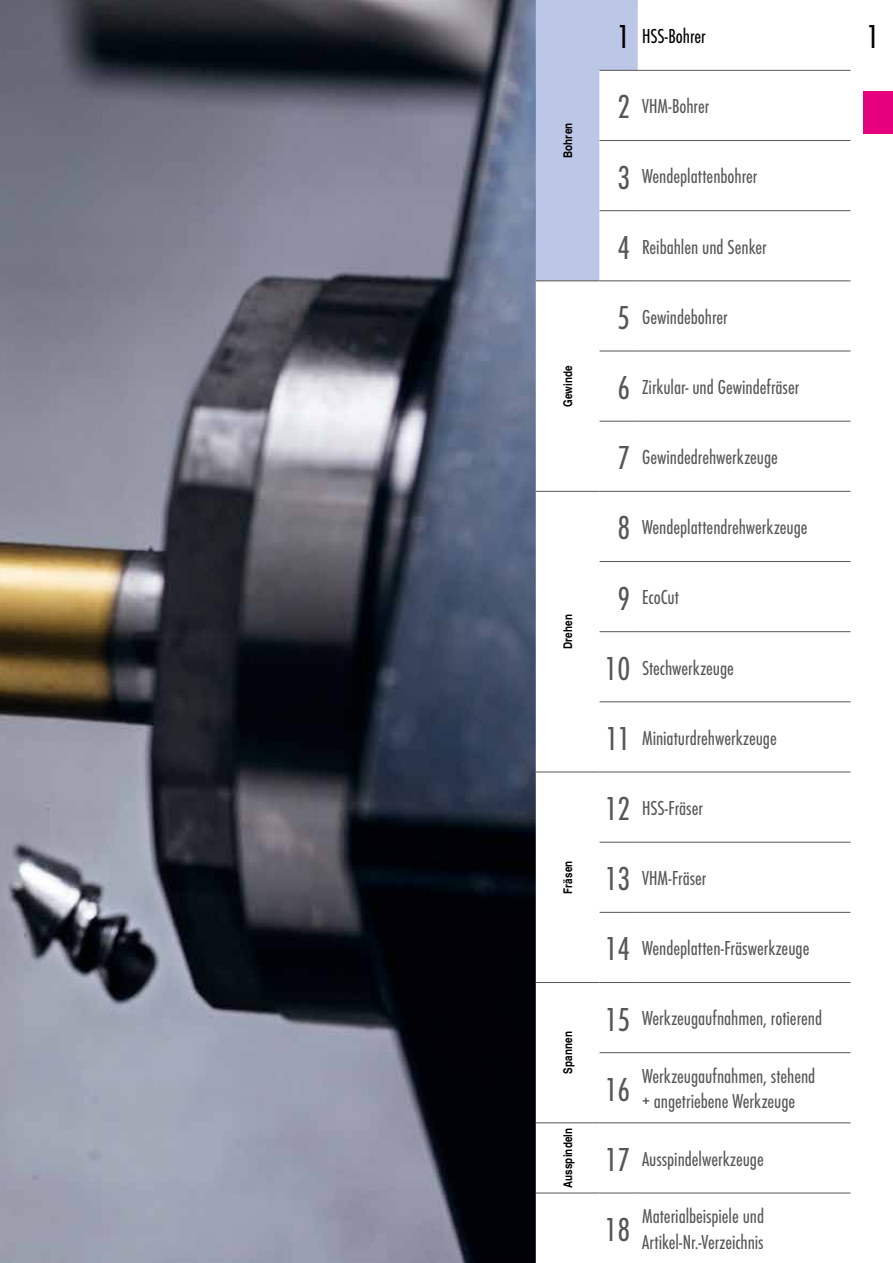
<style>
.page{position:relative;width:893px;height:1263px;background:#fff}
.page>*{position:absolute;margin:0;border:0;box-sizing:border-box;transform-origin:0 0}
.t1{font:34.5px "Futura TCE Boo Con";color:#575756}
.t2{font:34.5px "Futura TCE Boo Con";color:#000}
.t3{font:21px/25.2px "Futura TCE Boo Con";color:#575756}
.t4{font:21px "Futura TCE Boo Con";letter-spacing:-.005em;color:#000}
.t5{font:700 12px "Nimbus Sans WNT Cond";letter-spacing:.015em;color:#000}
.s1{font-size:34.5px}
</style>
<div class="page">
<img style="left:0;top:0;width:536px;height:1263px">
<svg style="left:536px;top:0;width:315px;height:1194px"></svg>
<hr style="left:600px;top:70px;width:38px;height:1px;background:#575756">
<hr style="left:638px;top:70px;width:212px;height:1px;background:#575756">
<hr style="left:600px;top:140px;width:38px;height:1px;background:#575756">
<hr style="left:638px;top:140px;width:212px;height:1px;background:#575756">
<hr style="left:600px;top:210px;width:38px;height:1px;background:#575756">
<hr style="left:638px;top:210px;width:212px;height:1px;background:#575756">
<hr style="left:600px;top:281px;width:38px;height:1px;background:#575756">
<hr style="left:638px;top:281px;width:212px;height:1px;background:#575756">
<hr style="left:600px;top:351px;width:38px;height:1px;background:#575756">
<hr style="left:638px;top:351px;width:212px;height:1px;background:#575756">
<hr style="left:600px;top:421px;width:38px;height:1px;background:#575756">
<hr style="left:638px;top:421px;width:212px;height:1px;background:#575756">
<hr style="left:600px;top:491px;width:38px;height:1px;background:#575756">
<hr style="left:638px;top:491px;width:212px;height:1px;background:#575756">
<hr style="left:600px;top:561px;width:38px;height:1px;background:#575756">
<hr style="left:638px;top:561px;width:212px;height:1px;background:#575756">
<hr style="left:600px;top:631px;width:38px;height:1px;background:#575756">
<hr style="left:638px;top:631px;width:212px;height:1px;background:#575756">
<hr style="left:600px;top:702px;width:38px;height:1px;background:#575756">
<hr style="left:638px;top:702px;width:212px;height:1px;background:#575756">
<hr style="left:600px;top:982px;width:38px;height:1px;background:#575756">
<hr style="left:638px;top:982px;width:212px;height:1px;background:#575756">
<hr style="left:600px;top:1052px;width:38px;height:1px;background:#575756">
<hr style="left:638px;top:1052px;width:212px;height:1px;background:#575756">
<hr style="left:600px;top:1122px;width:38px;height:1px;background:#575756">
<hr style="left:638px;top:1122px;width:212px;height:1px;background:#575756">
<hr style="left:600px;top:1193px;width:38px;height:1px;background:#575756">
<hr style="left:638px;top:1193px;width:212px;height:1px;background:#575756">
<hr style="left:536px;top:1193px;width:64px;height:1px;background:#575756">
<hr style="left:536px;top:1122px;width:64px;height:1px;background:#575756">
<hr style="left:536px;top:982px;width:64px;height:1px;background:#575756">
<hr style="left:536px;top:772px;width:64px;height:1px;background:#575756">
<hr style="left:536px;top:491px;width:64px;height:1px;background:#575756">
<hr style="left:536px;top:281px;width:64px;height:1px;background:#575756">
<hr style="left:600px;top:772px;width:38px;height:1px;background:#575756">
<hr style="left:638px;top:772px;width:212px;height:1px;background:#575756">
<hr style="left:600px;top:842px;width:38px;height:1px;background:#575756">
<hr style="left:638px;top:842px;width:212px;height:1px;background:#575756">
<hr style="left:600px;top:912px;width:38px;height:1px;background:#575756">
<hr style="left:638px;top:912px;width:212px;height:1px;background:#575756">
<div style="left:863px;top:91px;width:30px;height:43px;background:#e6007d"></div>
<p class="t5" style="left:560px;top:158px;width:37px;rotate:-90deg">Bohren</p>
<p class="t5" style="left:560px;top:407px;width:44px;rotate:-90deg">Gewinde</p>
<p class="t5" style="left:560px;top:649px;width:36px;rotate:-90deg">Drehen</p>
<p class="t5" style="left:560px;top:894px;width:34px;rotate:-90deg">Fräsen</p>
<p class="t5" style="left:560px;top:1074px;width:44px;rotate:-90deg">Spannen</p>
<p class="t5" style="left:560px;top:1188px;width:62px;rotate:-90deg">Ausspindeln</p>
<p class="t4" style="left:617px;top:24px;width:90px"><span class="s1">1</span> HSS-Bohrer</p>
<h1 class="t2" style="left:866px;top:17px;width:14px">1</h1>
<p class="t3" style="left:617px;top:94px;width:94px"><span class="s1">2</span> VHM-Bohrer</p>
<p class="t3" style="left:617px;top:164px;width:142px"><span class="s1">3</span> Wendeplattenbohrer</p>
<p class="t3" style="left:617px;top:234px;width:151px"><span class="s1">4</span> Reibahlen und Senker</p>
<p class="t3" style="left:617px;top:304px;width:112px"><span class="s1">5</span> Gewindebohrer</p>
<p class="t3" style="left:617px;top:375px;width:183px"><span class="s1">6</span> Zirkular- und Gewindefräser</p>
<p class="t3" style="left:617px;top:445px;width:162px"><span class="s1">7</span> Gewindedrehwerkzeuge</p>
<p class="t3" style="left:617px;top:515px;width:192px"><span class="s1">8</span> Wendeplattendrehwerkzeuge</p>
<p class="t3" style="left:617px;top:585px;width:63px"><span class="s1">9</span> EcoCut</p>
<p class="t3" style="left:604px;top:655px;width:131px"><span class="s1">10</span> Stechwerkzeuge</p>
<p class="t3" style="left:605px;top:725px;width:173px"><span class="s1">11</span> Miniaturdrehwerkzeuge</p>
<p class="t3" style="left:605px;top:795px;width:100px"><span class="s1">12</span> HSS-Fräser</p>
<p class="t3" style="left:605px;top:866px;width:103px"><span class="s1">13</span> VHM-Fräser</p>
<p class="t3" style="left:605px;top:936px;width:206px"><span class="s1">14</span> Wendeplatten-Fräswerkzeuge</p>
<p class="t3" style="left:605px;top:1006px;width:219px"><span class="s1">15</span> Werkzeugaufnahmen, rotierend</p>
<h1 class="t1" style="left:605px;top:1070px;width:27px">16</h1>
<p class="t3" style="left:642px;top:1063px;width:175px">Werkzeugaufnahmen, stehend + angetriebene Werkzeuge</p>
<p class="t3" style="left:605px;top:1146px;width:160px"><span class="s1">17</span> Ausspindelwerkzeuge</p>
<h1 class="t1" style="left:605px;top:1210px;width:27px">18</h1>
<p class="t3" style="left:642px;top:1204px;width:124px">Materialbeispiele und<br>Artikel-Nr.-Verzeichnis</p>
</div>
